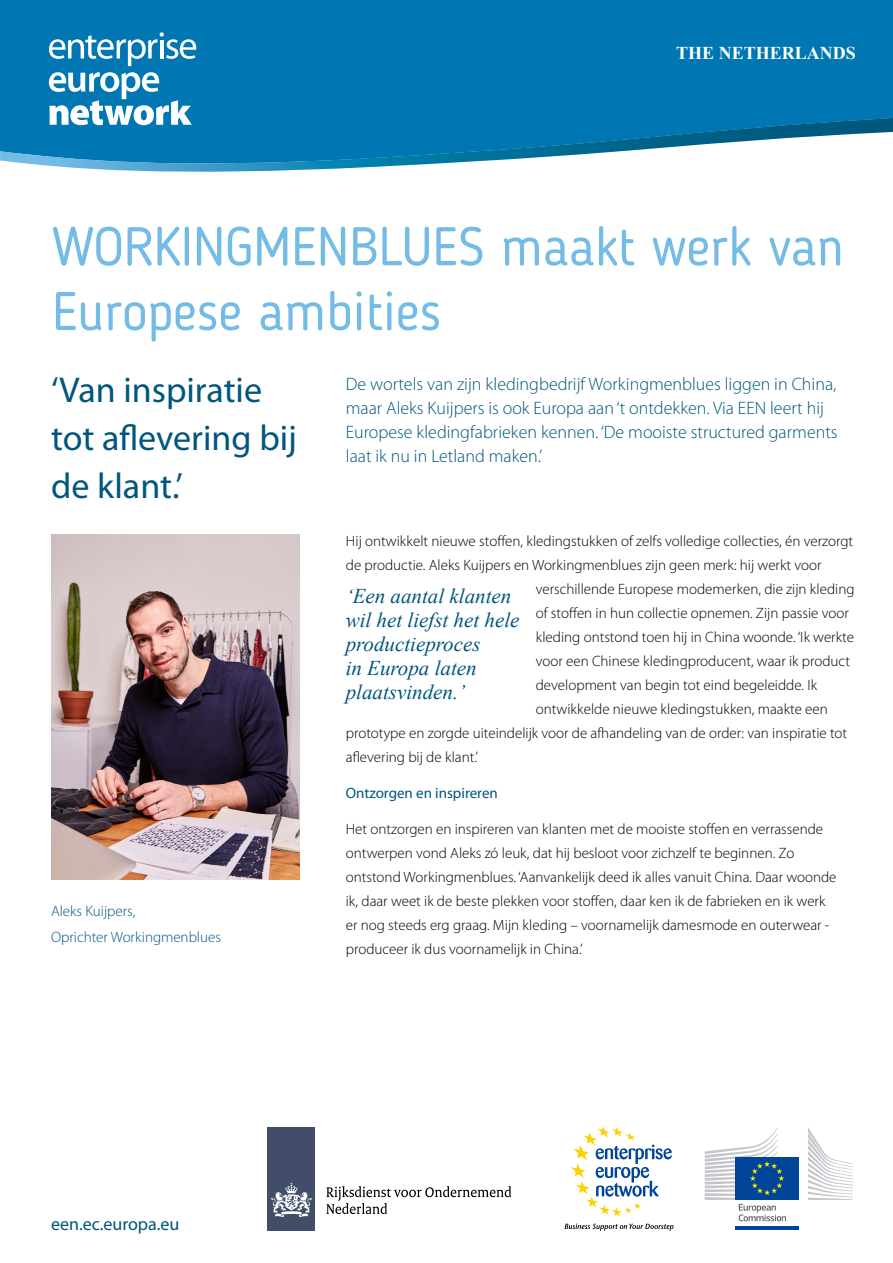
<style>
.page{position:relative;width:893px;height:1263px;background:#fff}
.page>*{position:absolute;margin:0;border:0;box-sizing:border-box;transform-origin:0 0}
.t1{font:54px/64.8px "Blogger Sans";color:#74bbe6}
.t2{font:36px/48px "Myriad Pro";color:#00567d}
.t3{font:italic 21px/24px "Times New Roman";color:#00567d}
.t4{font:300 18px/24px "Myriad Pro";color:#00567d}
.t5{font:18px "Myriad Pro";color:#00567d}
.t6{font:700 18px "Times New Roman";color:#fff}
.t7{font:300 15px/24px "Myriad Pro";color:#000}
.t8{font:300 15px/26.2px "Myriad Pro";color:#00567d}
.t9{font:15px "Myriad Pro";color:#00567d}
</style>
<div class="page">
<div style="left:0;top:0;width:893px;height:118px;background:#0077b3"></div>
<svg style="left:0;top:118px;width:893px;height:54px"></svg>
<svg style="left:49px;top:32px;width:147px;height:34px"></svg>
<svg style="left:49px;top:72px;width:143px;height:53px"></svg>
<svg style="left:571px;top:1126px;width:101px;height:90px"></svg>
<svg style="left:565px;top:1223px;width:109px;height:8px"></svg>
<div style="left:735px;top:1157px;width:64px;height:43px;background:#004597"></div>
<hr style="left:735px;top:1226px;width:64px;height:4px;background:#004597">
<svg style="left:808px;top:1128px;width:45px;height:72px"></svg>
<svg style="left:705px;top:1128px;width:81px;height:93px"></svg>
<img style="left:51px;top:534px;width:248px;height:345px">
<div style="left:268px;top:1127px;width:47px;height:104px;background:#424e69"></div>
<svg style="left:271px;top:1182px;width:41px;height:35px"></svg>
<svg style="left:326px;top:1186px;width:185px;height:28px"></svg>
<p class="t6" style="left:676px;top:40px;width:181px">THE NETHERLANDS</p>
<h1 class="t1" style="left:52px;top:214px;width:794px">WORKINGMENBLUES maakt werk van<br>Europese ambities</h1>
<p class="t4" style="left:346px;top:372px;width:493px">De wortels van zijn kledingbedrijf Workingmenblues liggen in China, maar Aleks Kuijpers is ook Europa aan ‘t ontdekken. Via EEN leert hij Europese kledingfabrieken kennen. ‘De mooiste structured garments laat ik nu in Letland maken.’</p>
<h2 class="t2" style="left:51px;top:367px;width:247px">‘Van inspiratie tot aflevering bij de klant.’</h2>
<p class="t8" style="left:51px;top:898px;width:171px">Aleks Kuijpers,<br>Oprichter Workingmenblues</p>
<p class="t5" style="left:51px;top:1214px;width:130px">een.ec.europa.eu</p>
<p class="t7" style="left:346px;top:529px;width:509px">Hij ontwikkelt nieuwe stoffen, kledingstukken of zelfs volledige collecties, én verzorgt</p>
<p class="t7" style="left:346px;top:553px;width:477px">de productie. Aleks Kuijpers en Workingmenblues zijn geen merk: hij werkt voor</p>
<p class="t7" style="left:536px;top:577px;width:320px">verschillende Europese modemerken, die zijn kleding</p>
<p class="t7" style="left:536px;top:601px;width:314px">of stoffen in hun collectie opnemen. Zijn passie voor</p>
<p class="t7" style="left:536px;top:625px;width:320px">kleding ontstond toen hij in China woonde. ‘Ik werkte</p>
<p class="t7" style="left:536px;top:649px;width:316px">voor een Chinese kledingproducent, waar ik product</p>
<p class="t7" style="left:536px;top:673px;width:283px">development van begin tot eind begeleidde. Ik</p>
<p class="t7" style="left:536px;top:697px;width:293px">ontwikkelde nieuwe kledingstukken, maakte een</p>
<p class="t7" style="left:346px;top:721px;width:503px">prototype en zorgde uiteindelijk voor de afhandeling van de order: van inspiratie tot</p>
<p class="t7" style="left:346px;top:745px;width:134px">aflevering bij de klant.’</p>
<p class="t9" style="left:346px;top:785px;width:154px">Ontzorgen en inspireren</p>
<p class="t7" style="left:346px;top:817px;width:492px">Het ontzorgen en inspireren van klanten met de mooiste stoffen en verrassende ontwerpen vond Aleks zó leuk, dat hij besloot voor zichzelf te beginnen. Zo ontstond Workingmenblues. ‘Aanvankelijk deed ik alles vanuit China. Daar woonde ik, daar weet ik de beste plekken voor stoffen, daar ken ik de fabrieken en ik werk er nog steeds erg graag. Mijn kleding – voornamelijk damesmode en outerwear - produceer ik dus voornamelijk in China.’</p>
<h3 class="t3" style="left:346px;top:583px;width:175px">‘Een aantal klanten wil het liefst het hele productieproces<br>in Europa laten plaatsvinden.’</h3>
</div>
